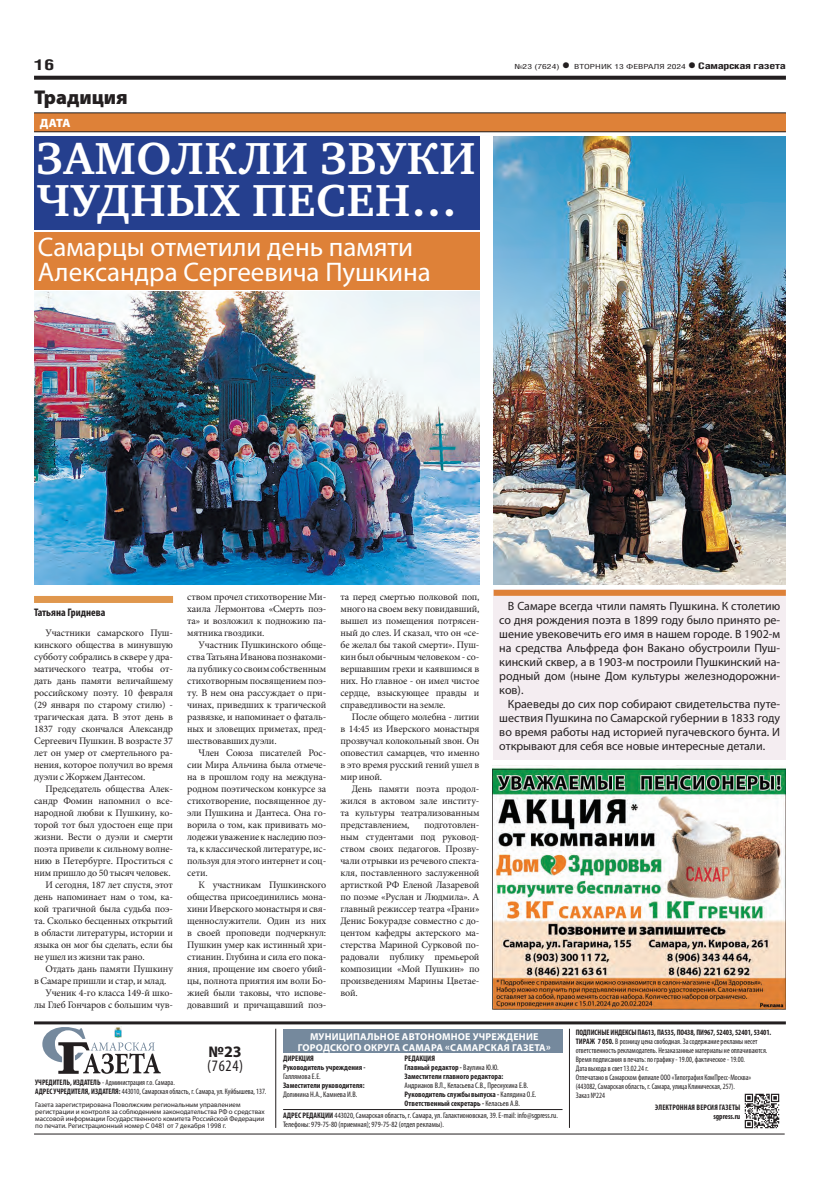
<style>
.page{position:relative;width:820px;height:1191px;background:#fff}
.page>*{position:absolute;margin:0;border:0;box-sizing:border-box;transform-origin:0 0}
.ЗАГОЛОВОК{font:700 46px/42px "Charter C";letter-spacing:.02em;color:#fff}
.ПОДЗАГОЛОВОК{font:27px/25px "Myriad Pro";color:#fff}
.КОЛОНТИТУЛ{font:900 20px "Myriad Pro";color:#231f20}
.t1{font:condensed 16px "Myriad Pro";color:#231f20}
.t2{font:700 16px "Myriad Pro";color:#231f20}
.t3{font:700 15px "Helios Cond";color:#231f20;scale:1.4 1}
.справка_текст{font:12px/14px "Myriad Pro";color:#231f20;text-align:justify}
.РУБРИКА{font:900 12px "Myriad Pro";color:#fff}
.АВТОР_цвет{font:700 condensed 11px "Myriad Pro";color:#231f20}
.ОСНОВНОЙ{font:10px/12px "Minion Pro";letter-spacing:-.015em;color:#231f20;text-align:justify}
.t4{font:700 10px/11px "Myriad Pro";letter-spacing:.02em;color:#fff;text-align:center}
.t5{font:700 9px "Helios Cond";letter-spacing:-.02em;color:#231f20;scale:1.4 1}
.t6{font:condensed 8px/9px "Myriad Pro";color:#231f20;scale:.95 1}
.t7{font:condensed 8px/9px "Myriad Pro";color:#231f20}
.t8{font:700 condensed 8px/9px "Myriad Pro";color:#231f20}
.t9{font:700 condensed 8px "Myriad Pro";color:#231f20;scale:.95 1}
.t10{font:700 condensed 8px "Myriad Pro";letter-spacing:.02em;color:#231f20;scale:.95 1}
.t11{font:7px/7px "Myriad Pro";color:#231f20}
.t12{font:7px "Helios Cond";color:#231f20;scale:1.4 1}
.s1{font-weight:700;font-size:16px}
.s2{font-size:16px}
.s3{font-weight:400}
.s4{font-weight:700}
</style>
<div class="page">
<svg style="left:34px;top:76px;width:751px;height:4px;background:#322f2f"></svg>
<div style="left:34px;top:113px;width:751px;height:19px;background:#de8138"></div>
<hr style="left:34px;top:113px;width:751px;height:1px;background:#231f20">
<hr style="left:34px;top:131px;width:751px;height:1px;background:#231f20">
<div style="left:493px;top:590px;width:292px;height:170px;background:#f4edf1"></div>
<div style="left:493px;top:590px;width:292px;height:6px;background:#de8138"></div>
<svg style="left:42px;top:1024px;width:119px;height:49px"></svg>
<img style="left:744px;top:1093px;width:36px;height:36px">
<hr style="left:283px;top:1109px;width:279px;height:1px;background:#231f20">
<hr style="left:275px;top:1028px;width:1px;height:99px;background:#231f20">
<hr style="left:569px;top:1028px;width:1px;height:99px;background:#231f20">
<hr style="left:34px;top:1021px;width:751px;height:3px;background:#231f20">
<hr style="left:34px;top:1133px;width:750px;height:1px;background:#231f20">
<div style="left:283px;top:1029px;width:279px;height:24px;background:#75899d"></div>
<div style="left:34px;top:136px;width:445px;height:94px;background:#253f8e"></div>
<div style="left:34px;top:232px;width:445px;height:57px;background:#de8138"></div>
<div style="left:34px;top:596px;width:139px;height:7px;background:#e0974d"></div>
<img style="left:34px;top:292px;width:445px;height:292px">
<img style="left:492px;top:765px;width:293px;height:244px">
<img style="left:493px;top:136px;width:292px;height:448px">
<p class="t3" style="left:34px;top:55px;width:16px">16</p>
<p class="t12" style="left:514px;top:63px;width:124px">№23 (7624) <span class="s1">•</span> ВТОРНИК 13 ФЕВРАЛЯ 2024</p>
<p class="t5" style="left:687px;top:61px;width:72px"><span class="s2">•</span> Самарская газета</p>
<p class="КОЛОНТИТУЛ" style="left:34px;top:85px;width:95px">Традиция</p>
<p class="РУБРИКА" style="left:40px;top:116px;width:32px">ДАТА</p>
<p class="ЗАГОЛОВОК" style="left:37px;top:138px;width:440px">ЗАМОЛКЛИ ЗВУКИ<br>ЧУДНЫХ ПЕСЕН…</p>
<p class="ПОДЗАГОЛОВОК" style="left:38px;top:234px;width:394px">Самарцы отметили день памяти<br>Александра Сергеевича Пушкина</p>
<p class="АВТОР_цвет" style="left:34px;top:606px;width:73px">Татьяна Гриднева</p>
<p class="ОСНОВНОЙ" style="left:34px;top:627px;width:140px;text-indent:11px">Участники самарского Пуш&shy;кинского общества в минувшую субботу собрались в сквере у дра&shy;матического театра, чтобы от&shy;дать дань памяти величайшему российскому поэту. 10 февраля (29 января по старому стилю) - трагическая дата. В этот день в 1837 году скончался Александр Сергеевич Пушкин. В возрасте 37 лет он умер от смертельного ра&shy;нения, которое получил во время дуэли с Жоржем Дантесом.</p>
<p class="ОСНОВНОЙ" style="left:34px;top:783px;width:140px;text-indent:11px">Председатель общества Алек&shy;сандр Фомин напомнил о все&shy;народной любви к Пушкину, ко&shy;торой тот был удостоен еще при жизни. Вести о дуэли и смерти поэта привели к сильному волне&shy;нию в Петербурге. Проститься с ним пришло до 50 тысяч человек.</p>
<p class="ОСНОВНОЙ" style="left:34px;top:879px;width:140px;text-indent:11px">И сегодня, 187 лет спустя, этот день напоминает нам о том, ка&shy;кой трагичной была судьба поэ&shy;та. Сколько бесценных открытий в области литературы, истории и языка он мог бы сделать, если бы не ушел из жизни так рано.</p>
<p class="ОСНОВНОЙ" style="left:34px;top:963px;width:140px;text-indent:11px">Отдать дань памяти Пушкину в Самаре пришли и стар, и млад.</p>
<p class="ОСНОВНОЙ" style="left:34px;top:987px;width:140px;text-align:right">Ученик 4-го класса 149-й шко&shy;лы Глеб Гончаров с большим чув-</p>
<p class="ОСНОВНОЙ" style="left:187px;top:591px;width:140px">ством прочел стихотворение Ми&shy;хаила Лермонтова «Смерть поэ&shy;та» и возложил к подножию па&shy;мятника гвоздики.</p>
<p class="ОСНОВНОЙ" style="left:187px;top:639px;width:140px;text-indent:11px">Участник Пушкинского обще&shy;ства Татьяна Иванова познакоми&shy;ла публику со своим собственным стихотворным посвящением поэ&shy;ту. В нем она рассуждает о при&shy;чинах, приведших к трагической развязке, и напоминает о фаталь&shy;ных и зловещих приметах, пред&shy;шествовавших дуэли.</p>
<p class="ОСНОВНОЙ" style="left:187px;top:747px;width:140px;text-indent:11px">Член Союза писателей Рос&shy;сии Мира Альчина была отмече&shy;на в прошлом году на междуна&shy;родном поэтическом конкурсе за стихотворение, посвященное ду&shy;эли Пушкина и Дантеса. Она го&shy;ворила о том, как прививать мо&shy;лодежи уважение к наследию поэ&shy;та, к классической литературе, ис&shy;пользуя для этого интернет и соц&shy;сети.</p>
<p class="ОСНОВНОЙ" style="left:187px;top:879px;width:140px;text-indent:11px">К участникам Пушкинского общества присоединились мона&shy;хини Иверского монастыря и свя&shy;щеннослужители. Один из них в своей проповеди подчеркнул:<br>Пушкин умер как истинный хри&shy;стианин. Глубина и сила его пока&shy;яния, прощение им своего убий&shy;цы, полнота приятия им воли Бо&shy;жией были таковы, что испове&shy;довавший и причащавший поэ-</p>
<p class="ОСНОВНОЙ" style="left:340px;top:591px;width:140px">та перед смертью полковой поп, много на своем веку повидавший, вышел из помещения потрясен&shy;ный до слез. И сказал, что он «се&shy;бе желал бы такой смерти». Пуш&shy;кин был обычным человеком - со&shy;вершавшим грехи и каявшимся в них. Но главное - он имел чистое сердце, взыскующее правды и справедливости на земле.</p>
<p class="ОСНОВНОЙ" style="left:340px;top:711px;width:140px;text-indent:11px">После общего молебна - литии в 14:45 из Иверского монастыря прозвучал колокольный звон. Он оповестил самарцев, что именно в это время русский гений ушел в мир иной.</p>
<p class="ОСНОВНОЙ" style="left:340px;top:783px;width:140px;text-indent:11px">День памяти поэта продол&shy;жился в актовом зале институ&shy;та культуры театрализованным представлением,</p>
<p class="ОСНОВНОЙ" style="left:340px;top:819px;width:140px;text-indent:84px">подготовлен&shy;ным студентами под руковод&shy;ством своих педагогов. Прозву&shy;чали отрывки из речевого спекта&shy;кля, поставленного заслуженной артисткой РФ Еленой Лазаревой по поэме «Руслан и Людмила». А главный режиссер театра «Грани» Денис Бокурадзе совместно с до&shy;центом кафедры актерского ма&shy;стерства Мариной Сурковой по&shy;радовали публику премьерой композиции «Мой Пушкин» по произведениям Марины Цветае&shy;вой.</p>
<p class="справка_текст" style="left:499px;top:599px;width:282px;text-indent:9px">В Самаре всегда чтили память Пушкина. К столетию со дня рождения поэта в 1899 году было принято ре&shy;шение увековечить его имя в нашем городе. В 1902-м на средства Альфреда фон Вакано обустроили Пуш&shy;кинский сквер, а в 1903-м построили Пушкинский на&shy;родный дом (ныне Дом культуры железнодорожни&shy;ков).</p>
<p class="справка_текст" style="left:499px;top:697px;width:282px;text-indent:9px">Краеведы до сих пор собирают свидетельства путе&shy;шествия Пушкина по Самарской губернии в 1833 году во время работы над историей пугачевского бунта. И открывают для себя все новые интересные детали.</p>
<p class="t4" style="left:297px;top:1030px;width:254px">МУНИЦИПАЛЬНОЕ АВТОНОМНОЕ УЧРЕЖДЕНИЕ<br>ГОРОДСКОГО ОКРУГА САМАРА «САМАРСКАЯ ГАЗЕТА»</p>
<p class="t8" style="left:404px;top:1054px;width:32px">РЕДАКЦИЯ</p>
<p class="t8" style="left:404px;top:1063px;width:96px">Главный редактор - <span class="s3">Ваулина Ю.Ю.</span></p>
<p class="t7" style="left:404px;top:1072px;width:125px"><span class="s4">Заместители главного редактора:<br></span>Андрианов В.Л., Келасьева С.В., Преснухина Е.В.</p>
<p class="t8" style="left:404px;top:1090px;width:133px">Руководитель службы выпуска - <span class="s3">Калядина О.Е.</span></p>
<p class="t8" style="left:404px;top:1099px;width:117px">Ответственный секретарь - <span class="s3">Келасьев А.В.</span></p>
<p class="t2" style="left:208px;top:1041px;width:35px">№23</p>
<p class="t1" style="left:207px;top:1056px;width:38px">(7624)</p>
<p class="t8" style="left:283px;top:1054px;width:32px">ДИРЕКЦИЯ</p>
<p class="t8" style="left:283px;top:1063px;width:84px">Руководитель учреждения -<br><span class="s3">Галлямова Е.Е.</span></p>
<p class="t8" style="left:283px;top:1081px;width:83px">Заместители руководителя:<br><span class="s3">Долинина Н.А., Камнева И.В.</span></p>
<p class="t6" style="left:35px;top:1078px;width:148px"><span class="s4">УЧРЕДИТЕЛЬ, ИЗДАТЕЛЬ</span> - Администрация г.о. Самара.</p>
<p class="t6" style="left:35px;top:1087px;width:245px"><span class="s4">АДРЕС УЧРЕДИТЕЛЯ, ИЗДАТЕЛЯ:</span> 443010, Самарская область, г. Самара, ул. Куйбышева, 137.</p>
<p class="t11" style="left:35px;top:1101px;width:231px">Газета зарегистрирована Поволжским региональным управлением регистрации и контроля за соблюдением законодательства РФ о средствах массовой информации Государственного комитета Российской Федерации по печати. Регистрационный номер С 0481 от 7 декабря 1998 г.</p>
<p class="t7" style="left:283px;top:1110px;width:276px"><span class="s4">АДРЕС РЕДАКЦИИ</span> 443020, Самарская область, г. Самара, ул. Галактионовская, 39. E-mail: info@sgpress.ru.</p>
<p class="t7" style="left:283px;top:1119px;width:162px">Телефоны: 979-75-80 (приемная); 979-75-82 (отдел рекламы).</p>
<p class="t9" style="left:575px;top:1027px;width:207px">ПОДПИСНЫЕ ИНДЕКСЫ ПА613, ПА535, ПО438, ПИ967, 52403, 52401, 53401.</p>
<p class="t6" style="left:575px;top:1036px;width:203px"><span class="s4">ТИРАЖ 7 050.</span> В розницу цена свободная. За содержание рекламы несет ответственность рекламодатель. Незаказанные материалы не оплачиваются.</p>
<p class="t6" style="left:575px;top:1054px;width:180px">Время подписания в печать: по графику - 19.00, фактическое - 19.00.</p>
<p class="t6" style="left:575px;top:1063px;width:78px">Дата выхода в свет 13.02.24 г.</p>
<p class="t6" style="left:575px;top:1072px;width:186px">Отпечатано в Самарском филиале ООО «Типография КомПресс-Москва»</p>
<p class="t6" style="left:575px;top:1081px;width:169px">(443082, Самарская область, г. Самара, улица Клиническая, 257).<br>Заказ №224</p>
<p class="t10" style="left:655px;top:1102px;width:91px">ЭЛЕКТРОННАЯ ВЕРСИЯ ГАЗЕТЫ</p>
<p class="t9" style="left:713px;top:1111px;width:30px">sgpress.ru</p>
</div>
